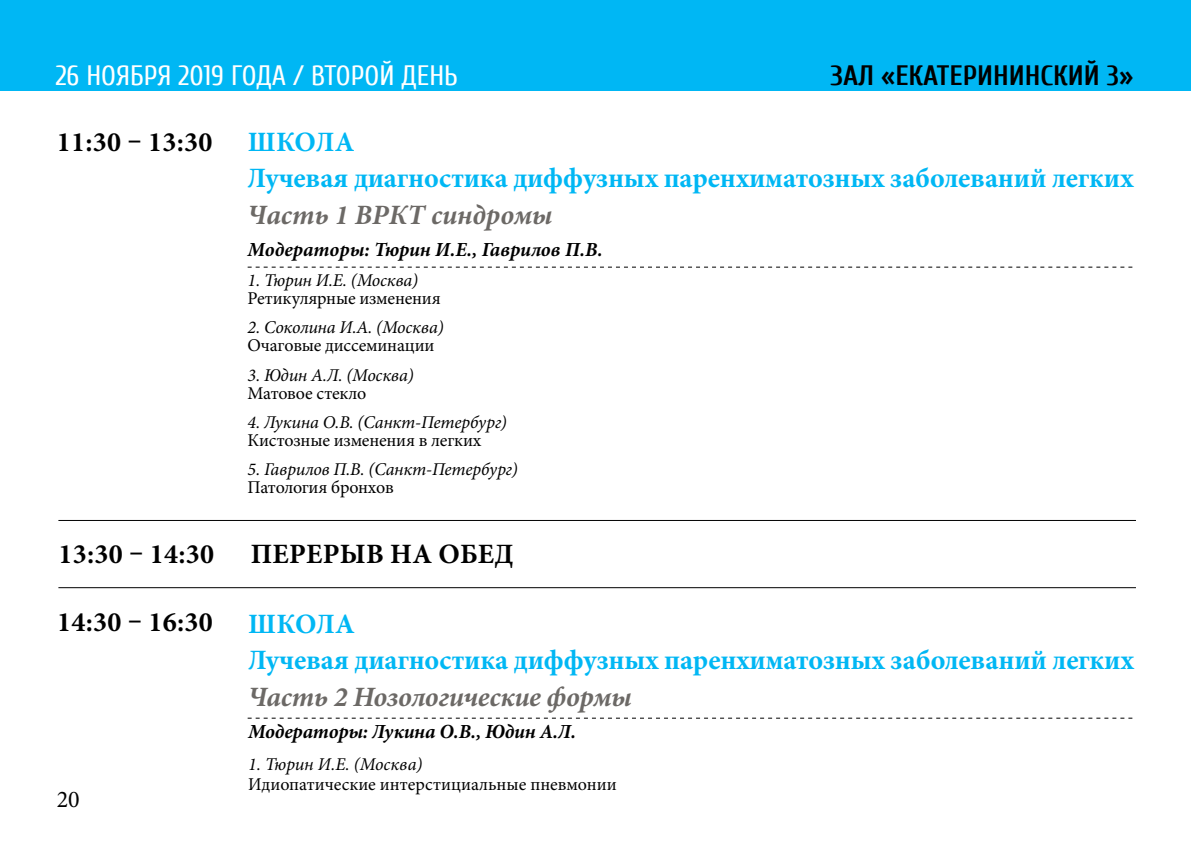
<style>
.page{position:relative;width:1191px;height:851px;background:#fff}
.page>*{position:absolute;margin:0;border:0;box-sizing:border-box;transform-origin:0 0}
.t1{font:700 28px/36.6px "Minion Pro";letter-spacing:-.01em;color:#00b7f4}
.t2{font:700 28px "Minion Pro";letter-spacing:.01em;color:#000}
.t3{font:italic 700 28px "Minion Pro";letter-spacing:-.01em;color:#6c6966}
.t4{font:28px "Cuprum";color:#fff}
.t5{font:700 28px "Cuprum";color:#000}
.t6{font:24px "Minion Pro";color:#000}
.t7{font:italic 700 20px "Minion Pro";letter-spacing:-.01em;color:#000}
.t8{font:italic 18px "Minion Pro";letter-spacing:-.01em;color:#000}
.t9{font:18px "Minion Pro";letter-spacing:-.01em;color:#000}
</style>
<div class="page">
<div style="left:0;top:0;width:1191px;height:91px;background:#00b7f4"></div>
<svg style="left:248px;top:717px;width:884px;height:1px"></svg>
<hr style="left:58px;top:587px;width:1078px;height:1px;background:#000">
<hr style="left:58px;top:520px;width:1078px;height:1px;background:#000">
<svg style="left:248px;top:266px;width:884px;height:1px"></svg>
<h1 class="t4" style="left:56px;top:60px;width:361px">26 ноября 2019 года / второй ДЕНЬ</h1>
<h1 class="t5" style="left:830px;top:59px;width:94px">ЗАЛ «Екатерининский</h1>
<h1 class="t5" style="left:1106px;top:59px;width:28px">3»</h1>
<h1 class="t2" style="left:57px;top:122px;width:157px">11:30 – 13:30</h1>
<h1 class="t1" style="left:248px;top:123px;width:887px">ШКОЛА<br>Лучевая диагностика диффузных паренхиматозных заболеваний легких</h1>
<h1 class="t3" style="left:248px;top:195px;width:306px">Часть 1 ВРКТ синдромы</h1>
<p class="t7" style="left:248px;top:236px;width:356px">Модераторы: Тюрин И.Е., Гаврилов П.В.</p>
<p class="t8" style="left:248px;top:268px;width:172px">1. Тюрин И.Е. (Москва)</p>
<p class="t9" style="left:248px;top:286px;width:195px">Ретикулярные изменения</p>
<p class="t8" style="left:248px;top:315px;width:198px">2. Соколина И.А. (Москва)</p>
<p class="t9" style="left:248px;top:333px;width:188px">Очаговые диссеминации</p>
<p class="t8" style="left:248px;top:362px;width:168px">3. Юдин А.Л. (Москва)</p>
<p class="t9" style="left:248px;top:380px;width:120px">Матовое стекло</p>
<p class="t8" style="left:248px;top:410px;width:261px">4. Лукина О.В. (Санкт-Петербург)</p>
<p class="t9" style="left:248px;top:428px;width:235px">Кистозные изменения в легких</p>
<p class="t8" style="left:248px;top:457px;width:272px">5. Гаврилов П.В. (Санкт-Петербург)</p>
<p class="t9" style="left:248px;top:475px;width:148px">Патология бронхов</p>
<h1 class="t2" style="left:59px;top:534px;width:157px">13:30 – 14:30</h1>
<h1 class="t2" style="left:251px;top:534px;width:207px">ПЕРЕРЫВ НА ОБЕД</h1>
<h1 class="t2" style="left:57px;top:602px;width:157px">14:30 – 16:30</h1>
<h2 class="t6" style="left:57px;top:783px;width:25px">20</h2>
<h1 class="t1" style="left:248px;top:605px;width:887px">ШКОЛА<br>Лучевая диагностика диффузных паренхиматозных заболеваний легких</h1>
<h1 class="t3" style="left:248px;top:676px;width:385px">Часть 2 Нозологические формы</h1>
<p class="t7" style="left:248px;top:717px;width:329px">Модераторы: Лукина О.В., Юдин А.Л.</p>
<p class="t8" style="left:248px;top:751px;width:176px">1. Тюрин И.Е. (Москва)</p>
<p class="t9" style="left:248px;top:771px;width:370px">Идиопатические интерстициальные пневмонии</p>
</div>
